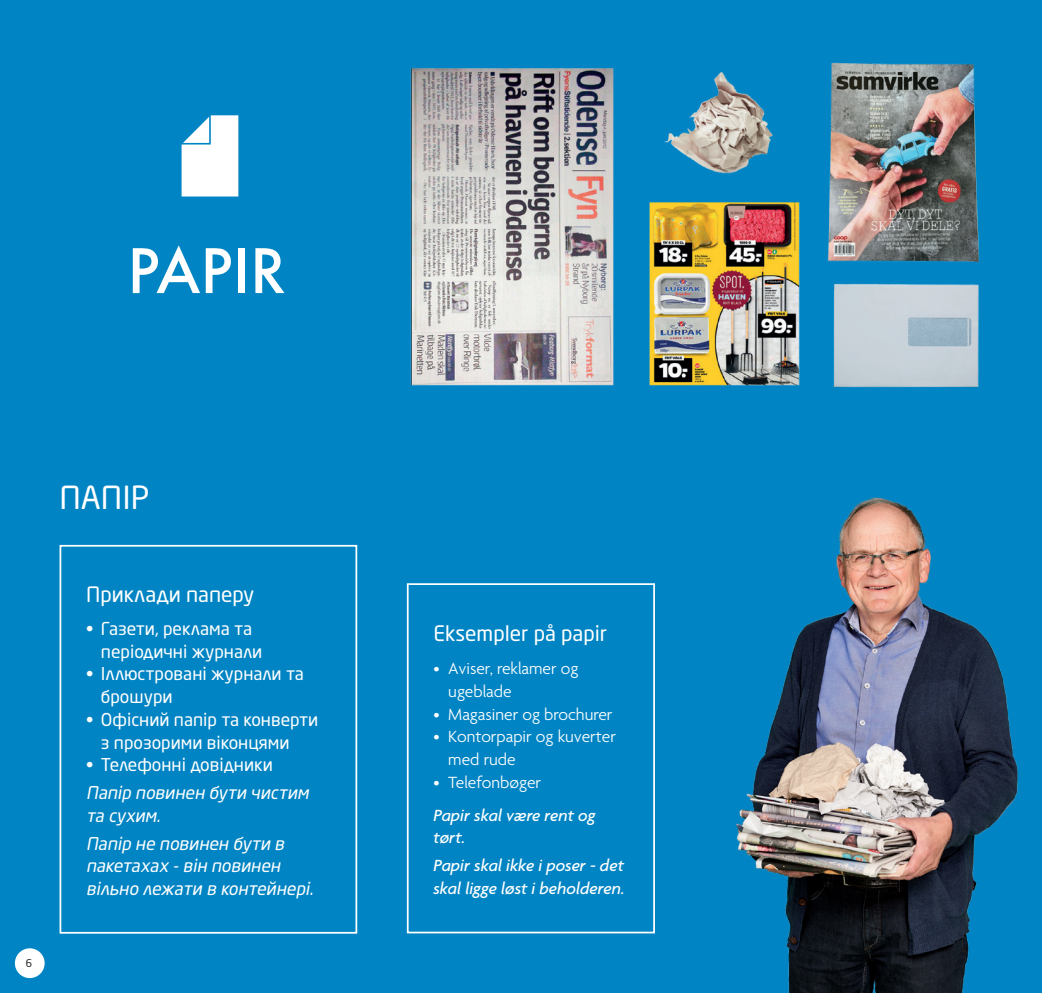
<style>
.page{position:relative;width:1042px;height:993px;background:#fff}
.page>*{position:absolute;margin:0;border:0;box-sizing:border-box;transform-origin:0 0}
.t1{font:500 59.5px "Futura";color:#fff}
.t2{font:31.5px "Neo Sans W1 G";color:#fff}
.t3{font:21px "Neo Sans W1 G";color:#fff}
.t4{font:17.5px/22.8px "Neo Sans W1 G";color:#fff}
.t5{font:italic 17.5px/22.8px "Neo Sans W1 G";color:#fff}
.t6{font:300 17.5px/22.8px "Agenda";color:#fff}
.t7{font:italic 500 17.5px/22.8px "Agenda";color:#fff}
.t8{font:10.5px "Neo Sans W1 G";color:#231f20}
</style>
<div class="page">
<div style="left:0;top:0;width:1042px;height:992px;background:#0084c3"></div>
<img style="left:410px;top:62px;width:570px;height:326px">
<svg style="left:182px;top:115px;width:56px;height:81px;background:#e1f0f8"></svg>
<img style="left:736px;top:497px;width:282px;height:495px">
<div style="left:407px;top:583px;width:248px;height:350px;border:2px solid #fff"></div>
<div style="left:60px;top:544px;width:297px;height:389px;border:2px solid #fff"></div>
<div style="left:15px;top:947px;width:30px;height:30px;background:#fff;border-radius:50%"></div>
<h1 class="t1" style="left:127px;top:230px;width:160px">PAPIR</h1>
<h2 class="t2" style="left:60px;top:478px;width:91px">ПАПІР</h2>
<p class="t8" style="left:26px;top:956px;width:8px">6</p>
<p class="t3" style="left:86px;top:581px;width:170px">Приклади паперу</p>
<p class="t4" style="left:101px;top:616px;width:163px;text-indent:-15px">• Газети, реклама та періодичні журнали</p>
<p class="t4" style="left:101px;top:662px;width:204px;text-indent:-15px">• Іллюстровані журнали та брошури</p>
<p class="t4" style="left:101px;top:707px;width:219px;text-indent:-15px">• Офісний папір та конверти з прозорими віконцями</p>
<p class="t4" style="left:86px;top:753px;width:188px">• Телефонні довідники</p>
<p class="t5" style="left:86px;top:780px;width:228px">Папір повинен бути чистим та сухим.</p>
<p class="t5" style="left:86px;top:831px;width:232px">Папір не повинен бути в пакетахах -він повинен вільно лежати в контейнері.</p>
<p class="t3" style="left:433px;top:620px;width:175px">Eksempler på papir</p>
<p class="t6" style="left:448px;top:658px;width:132px;text-indent:-15px">• Aviser, reklamer og ugeblade</p>
<p class="t6" style="left:433px;top:703px;width:180px">• Magasiner og brochurer</p>
<p class="t6" style="left:448px;top:726px;width:169px;text-indent:-15px">• Kontorpapir og kuverter med rude</p>
<p class="t6" style="left:433px;top:771px;width:109px">• Telefonbøger</p>
<p class="t7" style="left:433px;top:803px;width:164px">Papir skal være rent og tørt.</p>
<p class="t7" style="left:433px;top:854px;width:193px">Papir skal ikke i poser - det skal ligge løst i beholderen.</p>
</div>
